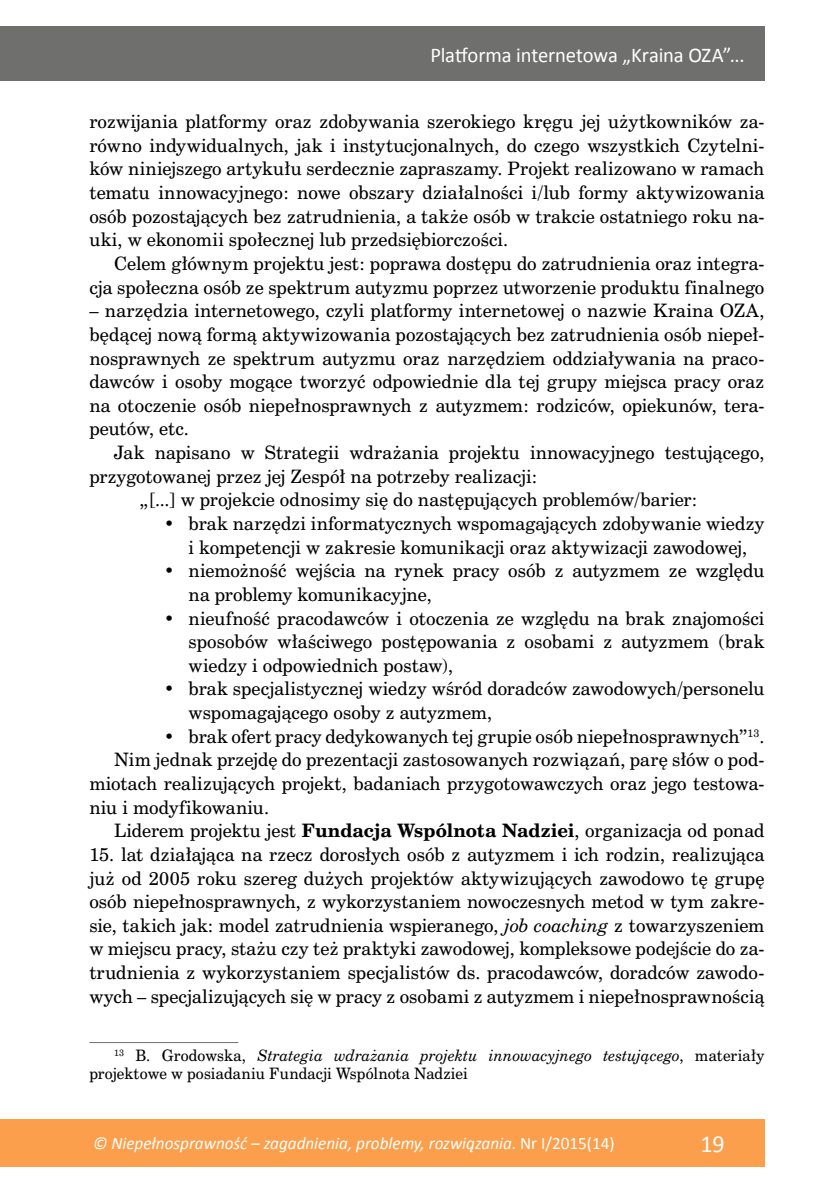
<style>
.page{position:relative;width:834px;height:1191px;background:#fff}
.page>*{position:absolute;margin:0;border:0;box-sizing:border-box;transform-origin:0 0}
.t1{font:24.5px "Calibri";color:#fff}
.t2{font:21px "Calibri";letter-spacing:-.005em;color:#fff}
.t3{font:17.5px/23.6px "Cent Schbook PL";color:#000;text-align:justify}
.t4{font:italic 17.5px "Calibri";color:#fff}
.t5{font:14.88px/18.4px "Cent Schbook PL";letter-spacing:.01em;color:#000}
.s1{font-weight:700}
.s2{font-style:italic}
.s3{font-style:normal}
</style>
<div class="page">
<div style="left:0;top:1119px;width:764px;height:47px;background:#fc9f4c"></div>
<div style="left:0;top:26px;width:764px;height:55px;background:#6f6f6e"></div>
<hr style="left:89px;top:1042px;width:149px;height:1px;background:#6f6f6e">
<p class="t2" style="left:430px;top:40px;width:316px">Platforma internetowa „Kraina OZA”...</p>
<p class="t3" style="left:89px;top:110px;width:676px">rozwijania platformy oraz zdobywania szerokiego kręgu jej użytkowników za&shy;równo indywidualnych, jak i instytucjonalnych, do czego wszystkich Czytelni&shy;ków niniejszego artykułu serdecznie zapraszamy. Projekt realizowano w ramach tematu innowacyjnego: nowe obszary działalności i/lub formy aktywizowania osób pozostających bez zatrudnienia, a także osób w trakcie ostatniego roku na&shy;uki, w ekonomii społecznej lub przedsiębiorczości.</p>
<p class="t3" style="left:89px;top:251px;width:676px;text-align:right">Celem głównym projektu jest: poprawa dostępu do zatrudnienia oraz integra&shy;cja społeczna osób ze spektrum autyzmu poprzez utworzenie produktu finalnego</p>
<p class="t3" style="left:89px;top:299px;width:676px">– narzędzia internetowego, czyli platformy internetowej o nazwie Kraina OZA, będącej nową formą aktywizowania pozostających bez zatrudnienia osób niepeł&shy;nosprawnych ze spektrum autyzmu oraz narzędziem oddziaływania na praco&shy;dawców i osoby mogące tworzyć odpowiednie dla tej grupy miejsca pracy oraz na otoczenie osób niepełnosprawnych z autyzmem: rodziców, opiekunów, tera&shy;peutów, etc.</p>
<p class="t3" style="left:114px;top:440px;width:651px">Jak napisano w Strategii wdrażania projektu innowacyjnego testującego,</p>
<p class="t3" style="left:89px;top:464px;width:449px">przygotowanej przez jej Zespół na potrzeby realizacji:</p>
<p class="t3" style="left:139px;top:488px;width:560px">„[...] w projekcie odnosimy się do następujących problemów/barier:</p>
<p class="t3" style="left:164px;top:511px;width:602px;text-align:center"><span class="s1">•</span> brak narzędzi informatycznych wspomagających zdobywanie wiedzy i kompetencji w zakresie komunikacji oraz aktywizacji zawodowej,</p>
<p class="t3" style="left:188px;top:558px;width:577px;text-indent:-25px"><span class="s1">•</span> niemożność wejścia na rynek pracy osób z autyzmem ze względu na problemy komunikacyjne,</p>
<p class="t3" style="left:188px;top:606px;width:577px;text-indent:-25px"><span class="s1">•</span> nieufność pracodawców i otoczenia ze względu na brak znajomości sposobów właściwego postępowania z osobami z autyzmem (brak wiedzy i odpowiednich postaw),</p>
<p class="t3" style="left:188px;top:677px;width:577px;text-indent:-25px"><span class="s1">•</span> brak specjalistycznej wiedzy wśród doradców zawodowych/personelu wspomagającego osoby z autyzmem,</p>
<p class="t3" style="left:164px;top:724px;width:602px"><span class="s1">•</span> brak ofert pracy dedykowanych tej grupie osób niepełnosprawnych”<sup>13</sup>.</p>
<p class="t3" style="left:114px;top:747px;width:651px">Nim jednak przejdę do prezentacji zastosowanych rozwiązań, parę słów o pod-</p>
<p class="t3" style="left:89px;top:771px;width:676px">miotach realizujących projekt, badaniach przygotowawczych oraz jego testowa-</p>
<p class="t3" style="left:89px;top:795px;width:181px">niu i modyfikowaniu.</p>
<p class="t3" style="left:114px;top:818px;width:651px">Liderem projektu jest <span class="s1">Fundacja Wspólnota Nadziei</span>, organizacja od ponad</p>
<p class="t3" style="left:89px;top:842px;width:676px">15. lat działająca na rzecz dorosłych osób z autyzmem i ich rodzin, realizująca już od 2005 roku szereg dużych projektów aktywizujących zawodowo tę grupę osób niepełnosprawnych, z wykorzystaniem nowoczesnych metod w tym zakre&shy;sie, takich jak: model zatrudnienia wspieranego, <span class="s2">job coaching</span> z towarzyszeniem w miejscu pracy, stażu czy też praktyki zawodowej, kompleksowe podejście do za&shy;trudnienia z wykorzystaniem specjalistów ds. pracodawców, doradców zawodo&shy;wych – specjalizujących się w pracy z osobami z autyzmem i niepełnosprawnością</p>
<p class="t5" style="left:89px;top:1046px;width:676px;text-indent:25px"><sup>13</sup> B. Grodowska, <span class="s2">Strategia wdrażania projektu innowacyjnego testującego</span>, materiały projektowe w posiadaniu Fundacji Wspólnota Nadziei</p>
<p class="t4" style="left:93px;top:1131px;width:523px">© Niepełnosprawność – zagadnienia, problemy, rozwiązania<span class="s3">. Nr I/2015(14)</span></p>
<h1 class="t1" style="left:700px;top:1126px;width:26px">19</h1>
</div>
